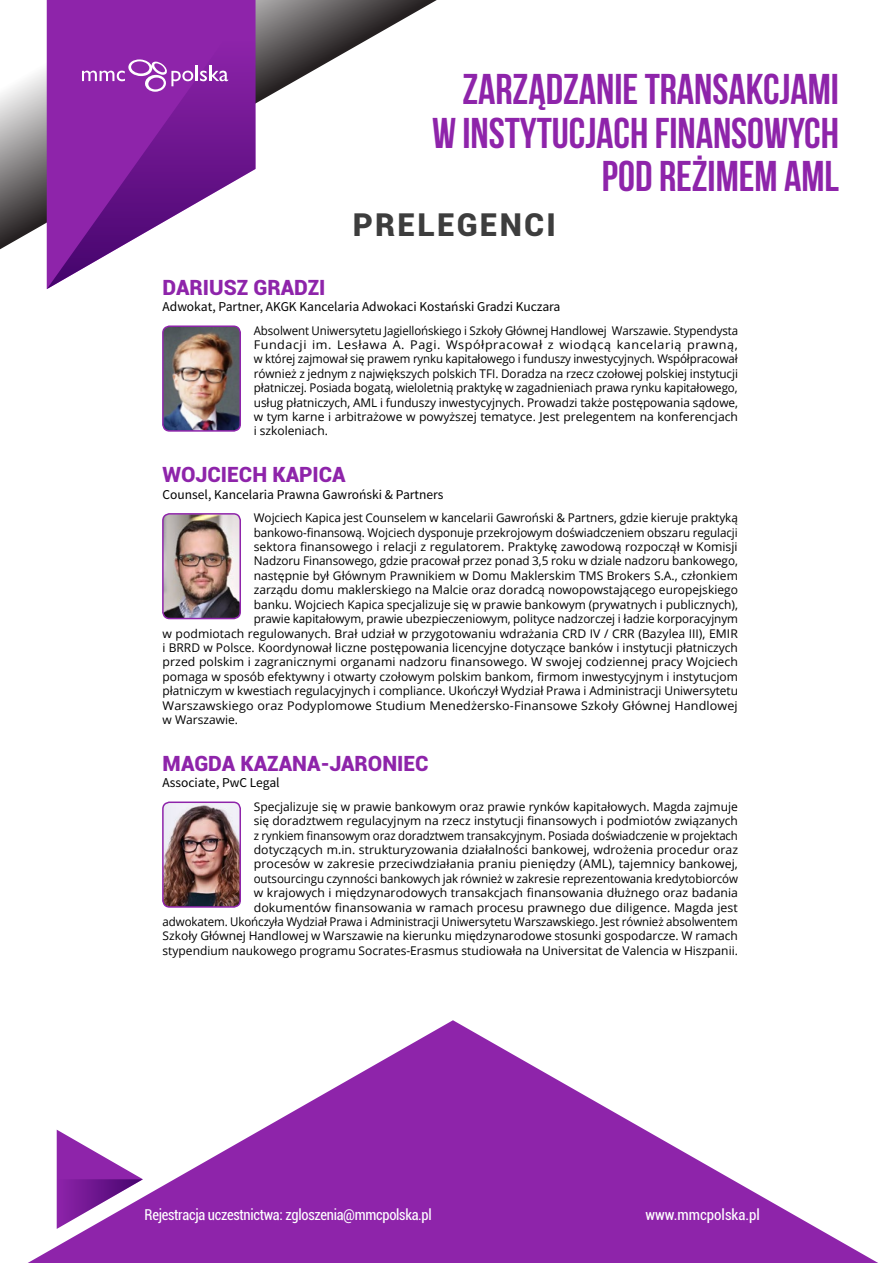
<style>
.page{position:relative;width:893px;height:1263px;background:#fff}
.page>*{position:absolute;margin:0;border:0;box-sizing:border-box;transform-origin:0 0}
.t1{font:700 42.75px/43.3px "Bebas Neue";color:#8e24aa;text-align:right}
.t2{font:900 31.5px "Roboto";letter-spacing:.07em;color:#3d3d3d}
.t3{font:900 21px "Roboto";color:#8e24aa}
.t4{font:condensed 15px "Roboto";letter-spacing:-.02em;color:#fff}
.t5{font:condensed 15px "Roboto";color:#fff}
.t6{font:13.5px "Source Sans Pro";color:#000}
.t7{font:12px/14.4px "Open Sans";color:#000;text-align:right}
.t8{font:12px/14.4px "Open Sans";color:#000;text-align:justify;scale:.96 1}
.t9{font:12px "Open Sans";color:#000;scale:1.05 1}
</style>
<div class="page">
<svg style="left:28px;top:1020px;width:850px;height:243px;fill:#8e24aa"></svg>
<svg style="left:0;top:0;width:437px;height:257px"></svg>
<svg style="left:47px;top:0;width:209px;height:289px"></svg>
<svg style="left:57px;top:1130px;width:86px;height:99px"></svg>
<svg style="left:82px;top:59px;width:146px;height:33px;background:#a04ab7"></svg>
<img style="left:165px;top:328px;width:75px;height:103px">
<div style="left:162px;top:325px;width:79px;height:107px;border:2px solid #8e24aa;border-radius:7px"></div>
<img style="left:163px;top:514px;width:77px;height:104px">
<div style="left:162px;top:513px;width:79px;height:106px;border:2px solid #8e24aa;border-radius:7px"></div>
<img style="left:164px;top:804px;width:76px;height:103px">
<div style="left:162px;top:801px;width:79px;height:107px;border:2px solid #8e24aa;border-radius:7px"></div>
<h1 class="t1" style="left:432px;top:67px;width:408px">ZARZĄDZANIE TRANSAKCJAMI<br>W INSTYTUCJACH FINANSOWYCH<br>POD REŻIMEM AML</h1>
<h2 class="t2" style="left:353px;top:203px;width:204px">PRELEGENCI</h2>
<h3 class="t3" style="left:163px;top:272px;width:164px">DARIUSZ GRADZI</h3>
<p class="t6" style="left:163px;top:298px;width:399px">Adwokat, Partner, AKGK Kancelaria Adwokaci Kostański Gradzi Kuczara</p>
<p class="t8" style="left:254px;top:323px;width:506px">Absolwent Uniwersytetu Jagiellońskiego i Szkoły Głównej Handlowej Warszawie. Stypendysta Fundacji im. Lesława A. Pagi. Współpracował z wiodącą kancelarią prawną, w której zajmował się prawem rynku kapitałowego i funduszy inwestycyjnych. Współpracował również z jednym z największych polskich TFI. Doradza na rzecz czołowej polskiej instytucji płatniczej. Posiada bogatą, wieloletnią praktykę w zagadnieniach prawa rynku kapitałowego, usług płatniczych, AML i funduszy inwestycyjnych. Prowadzi także postępowania sądowe, w tym karne i arbitrażowe w powyższej tematyce. Jest prelegentem na konferencjach i szkoleniach.</p>
<h3 class="t3" style="left:163px;top:460px;width:185px">WOJCIECH KAPICA</h3>
<p class="t6" style="left:163px;top:486px;width:282px">Counsel, Kancelaria Prawna Gawroński &amp; Partners</p>
<p class="t7" style="left:254px;top:510px;width:486px">Wojciech Kapica jest Counselem w kancelarii Gawroński &amp; Partners, gdzie kieruje praktyką</p>
<p class="t7" style="left:254px;top:525px;width:485px">bankowo-finansową. Wojciech dysponuje przekrojowym doświadczeniem obszaru regulacji</p>
<p class="t7" style="left:254px;top:539px;width:485px">sektora finansowego i relacji z regulatorem. Praktykę zawodową rozpoczął w Komisji</p>
<p class="t7" style="left:254px;top:554px;width:486px">Nadzoru Finansowego, gdzie pracował przez ponad 3,5 roku w dziale nadzoru bankowego,</p>
<p class="t7" style="left:254px;top:568px;width:486px">następnie był Głównym Prawnikiem w Domu Maklerskim TMS Brokers S.A., członkiem</p>
<p class="t7" style="left:254px;top:582px;width:486px">zarządu domu maklerskiego na Malcie oraz doradcą nowopowstającego europejskiego</p>
<p class="t7" style="left:254px;top:597px;width:486px">banku. Wojciech Kapica specjalizuje się w prawie bankowym (prywatnych i publicznych),</p>
<p class="t7" style="left:254px;top:611px;width:486px">prawie kapitałowym, prawie ubezpieczeniowym, polityce nadzorczej i ładzie korporacyjnym</p>
<p class="t7" style="left:163px;top:626px;width:577px">w podmiotach regulowanych. Brał udział w przygotowaniu wdrażania CRD IV / CRR (Bazylea III), EMIR</p>
<p class="t7" style="left:163px;top:640px;width:577px">i BRRD w Polsce. Koordynował liczne postępowania licencyjne dotyczące banków i instytucji płatniczych</p>
<p class="t7" style="left:163px;top:654px;width:577px">przed polskim i zagranicznymi organami nadzoru finansowego. W swojej codziennej pracy Wojciech</p>
<p class="t7" style="left:163px;top:669px;width:577px">pomaga w sposób efektywny i otwarty czołowym polskim bankom, firmom inwestycyjnym i instytucjom</p>
<p class="t7" style="left:163px;top:683px;width:577px">płatniczym w kwestiach regulacyjnych i compliance. Ukończył Wydział Prawa i Administracji Uniwersytetu</p>
<p class="t9" style="left:163px;top:697px;width:549px">Warszawskiego oraz Podyplomowe Studium Menedżersko-Finansowe Szkoły Głównej Handlowej</p>
<p class="t7" style="left:163px;top:712px;width:77px">w Warszawie.</p>
<h3 class="t3" style="left:163px;top:748px;width:268px">MAGDA KAZANA-JARONIEC</h3>
<p class="t6" style="left:163px;top:774px;width:119px">Associate, PwC Legal</p>
<p class="t7" style="left:163px;top:799px;width:577px">Specjalizuje się w prawie bankowym oraz prawie rynków kapitałowych. Magda zajmuje<br>się doradztwem regulacyjnym na rzecz instytucji finansowych i podmiotów związanych<br>z rynkiem finansowym oraz doradztwem transakcyjnym. Posiada doświadczenie w projektach<br>dotyczących m.in. strukturyzowania działalności bankowej, wdrożenia procedur oraz<br>procesów w zakresie przeciwdziałania praniu pieniędzy (AML), tajemnicy bankowej,<br>outsourcingu czynności bankowych jak również w zakresie reprezentowania kredytobiorców<br>w krajowych i międzynarodowych transakcjach finansowania dłużnego oraz badania<br>dokumentów finansowania w ramach procesu prawnego due diligence. Magda jest<br>adwokatem. Ukończyła Wydział Prawa i Administracji Uniwersytetu Warszawskiego. Jest również absolwentem Szkoły Głównej Handlowej w Warszawie na kierunku międzynarodowe stosunki gospodarcze. W ramach stypendium naukowego programu Socrates-Erasmus studiowała na Universitat de Valencia w Hiszpanii.</p>
<p class="t4" style="left:145px;top:1204px;width:289px">Rejestracja uczestnictwa: zgloszenia@mmcpolska.pl</p>
<p class="t5" style="left:645px;top:1204px;width:116px">www.mmcpolska.pl</p>
</div>
